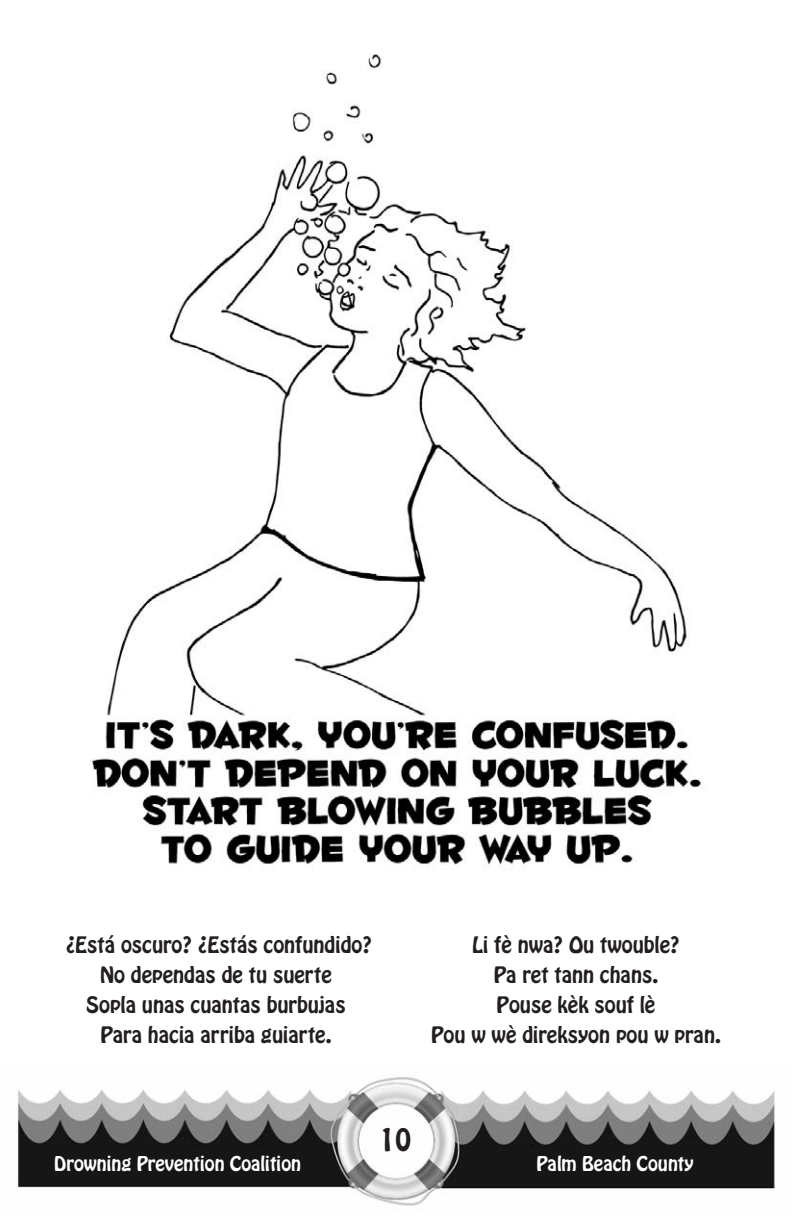
<style>
.page{position:relative;width:792px;height:1224px;background:#fff}
.page>*{position:absolute;margin:0;border:0;box-sizing:border-box;transform-origin:0 0}
.t1{font:28px "Hobo Std";color:#231f20}
.t2{font:20px/30px "Hobo Std";color:#231f20;text-align:center}
.t3{font:18px "Hobo Std";color:#fff}
</style>
<div class="page">
<img style="left:90px;top:54px;width:611px;height:813px">
<img style="left:17px;top:1077px;width:758px;height:129px">
<p class="t2" style="left:66px;top:932px;width:308px">¿Está oscuro? ¿Estás confundido?<br>No dependas de tu suerte<br>Sopla unas cuantas burbujas<br>Para hacia arriba guiarte.</p>
<p class="t2" style="left:431px;top:932px;width:291px">Li fè nwa? Ou twouble?<br>Pa ret tann chans.<br>Pouse kèk souf lè<br>Pou w wè direksyon pou w pran.</p>
<h1 class="t1" style="left:379px;top:1128px;width:34px">10</h1>
<p class="t3" style="left:54px;top:1156px;width:248px">Drowning Prevention Coalition</p>
<p class="t3" style="left:536px;top:1156px;width:159px">Palm Beach County</p>
</div>
